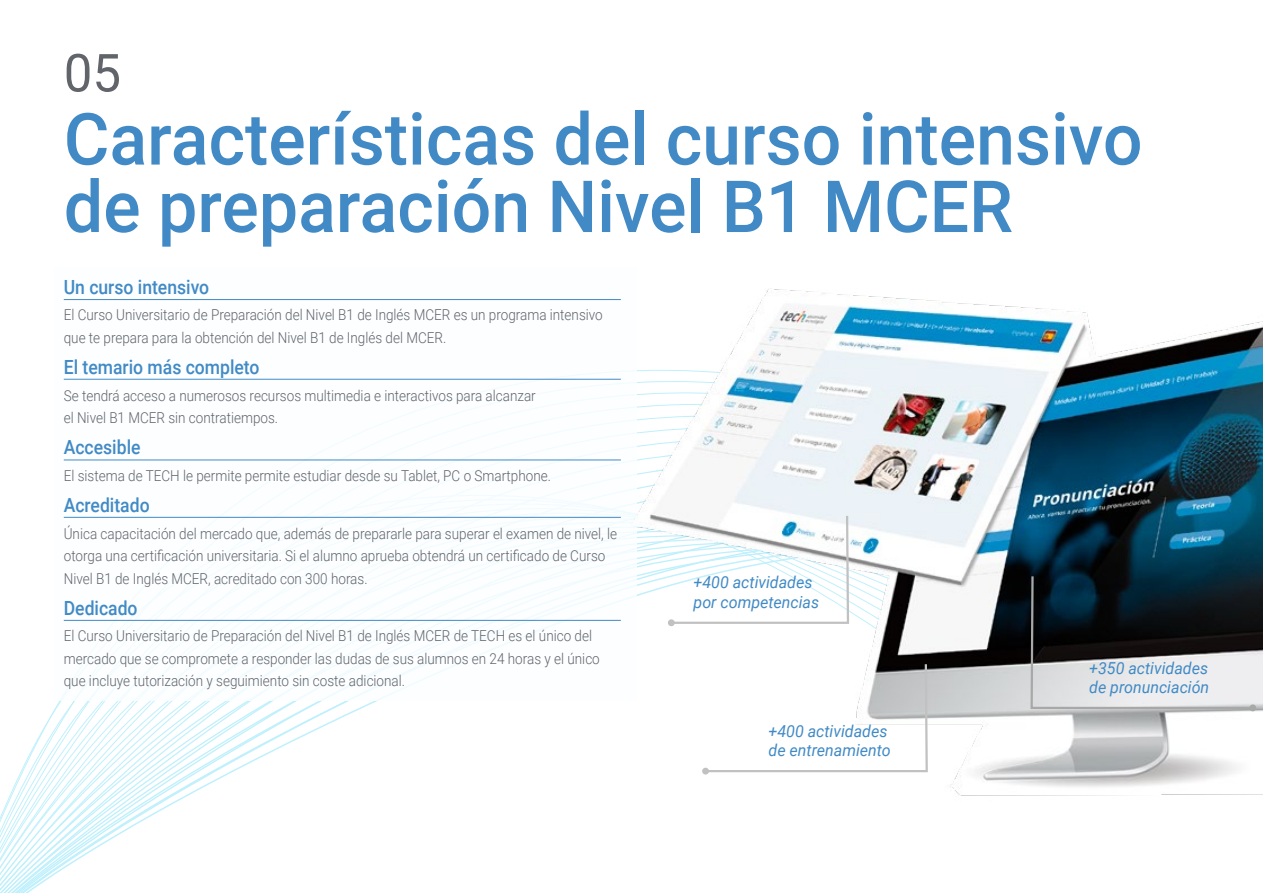
<style>
.page{position:relative;width:1263px;height:893px;background:#fff}
.page>*{position:absolute;margin:0;border:0;box-sizing:border-box;transform-origin:0 0}
.t1{font:500 72px/67.5px "Roboto";color:#418ac5}
.t2{font:52.5px "Roboto";color:#61646a}
.t3{font:500 19.5px "Roboto";color:#418ac5;scale:.9 1}
.t4{font:italic 16.5px/19.5px "Roboto";color:#418ac5}
.t5{font:300 15px/22.5px "Roboto";color:#61646a;scale:.9 1}
</style>
<div class="page">
<svg style="left:0;top:701px;width:377px;height:192px"></svg>
<img style="left:636px;top:289px;width:627px;height:507px">
<svg style="left:703px;top:662px;width:226px;height:111px"></svg>
<div style="left:702px;top:768px;width:7px;height:6px;background:#c1c1c1;border-radius:50%"></div>
<svg style="left:668px;top:514px;width:182px;height:111px"></svg>
<div style="left:668px;top:619px;width:7px;height:7px;background:#c1c1c1;border-radius:50%"></div>
<svg style="left:1029px;top:574px;width:226px;height:136px;background:#5f6569"></svg>
<div style="left:1249px;top:704px;width:7px;height:7px;background:#a8a8a8;border-radius:50%"></div>
<hr style="left:64px;top:299px;width:557px;height:1px;background:#418ac5">
<hr style="left:64px;top:379px;width:557px;height:1px;background:#418ac5">
<hr style="left:64px;top:460px;width:557px;height:1px;background:#418ac5">
<hr style="left:64px;top:517px;width:557px;height:1px;background:#418ac5">
<hr style="left:64px;top:620px;width:557px;height:1px;background:#418ac5">
<h2 class="t2" style="left:64px;top:36px;width:59px">05</h2>
<h1 class="t1" style="left:64px;top:103px;width:1080px">Características del curso intensivo de preparación Nivel B1 MCER</h1>
<h3 class="t3" style="left:64px;top:273px;width:163px">Un curso intensivo</h3>
<p class="t5" style="left:64px;top:303px;width:600px">El Curso Universitario de Preparación del Nivel B1 de Inglés MCER es un programa intensivo que te prepara para la obtención del Nivel B1 de Inglés del MCER.</p>
<h3 class="t3" style="left:64px;top:353px;width:219px">El temario más completo</h3>
<p class="t5" style="left:64px;top:383px;width:526px">Se tendrá acceso a numerosos recursos multimedia e interactivos para alcanzar el Nivel B1 MCER sin contratiempos.</p>
<h3 class="t3" style="left:64px;top:434px;width:87px">Accesible</h3>
<p class="t5" style="left:64px;top:464px;width:543px">El sistema de TECH le permite permite estudiar desde su Tablet, PC o Smartphone.</p>
<h3 class="t3" style="left:64px;top:491px;width:97px">Acreditado</h3>
<p class="t5" style="left:64px;top:521px;width:616px">Única capacitación del mercado que, además de prepararle para superar el examen de nivel, le otorga una certificación universitaria. Si el alumno aprueba obtendrá un certificado de Curso<br>Nivel B1 de Inglés MCER, acreditado con 300 horas.</p>
<h3 class="t3" style="left:64px;top:594px;width:84px">Dedicado</h3>
<p class="t5" style="left:64px;top:624px;width:597px">El Curso Universitario de Preparación del Nivel B1 de Inglés MCER de TECH es el único del mercado que se compromete a responder las dudas de sus alumnos en 24 horas y el único que incluye tutorización y seguimiento sin coste adicional.</p>
<p class="t4" style="left:693px;top:572px;width:127px">+400 actividades por competencias</p>
<p class="t4" style="left:768px;top:721px;width:124px">+400 actividades de entrenamiento</p>
<p class="t4" style="left:1089px;top:657px;width:122px">+350 actividades de pronunciación</p>
</div>
